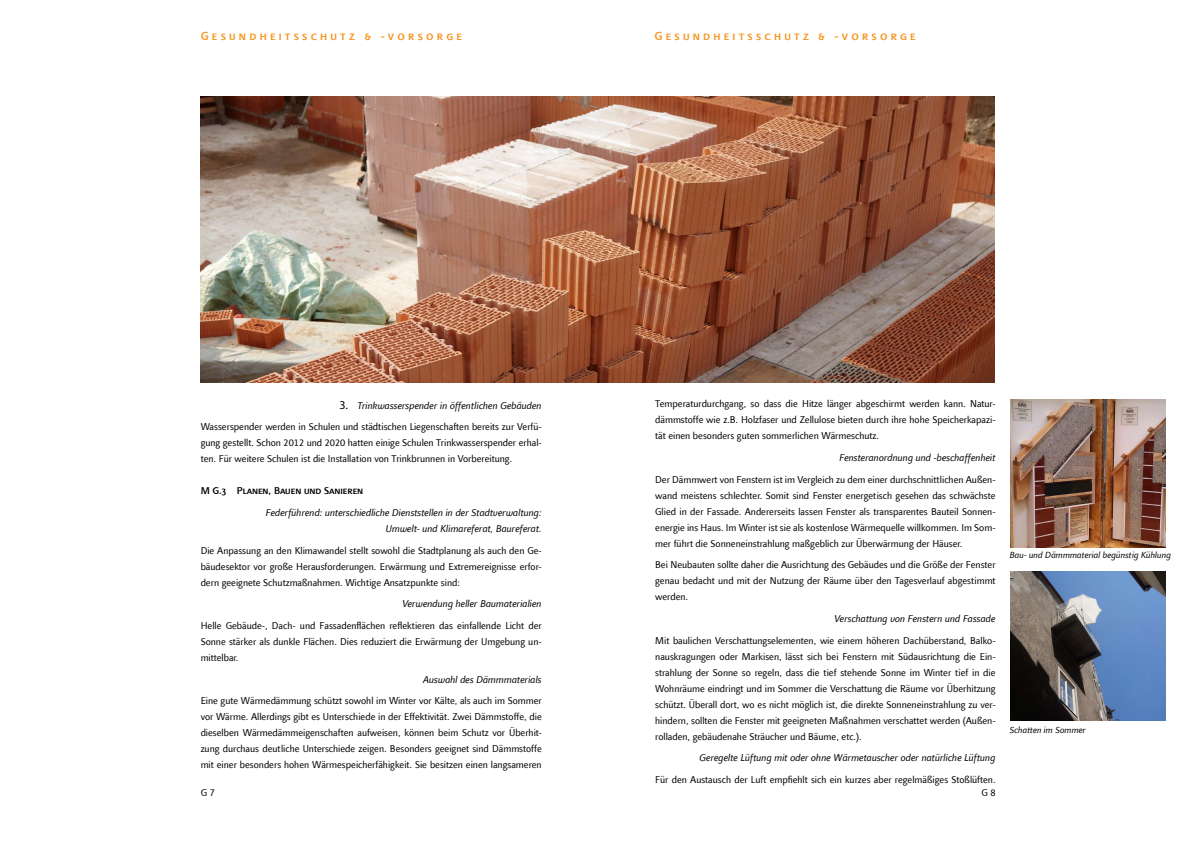
<style>
.page{position:relative;width:1197px;height:848px;background:#fff}
.page>*{position:absolute;margin:0;border:0;box-sizing:border-box;transform-origin:0 0}
.t1{font:500 12px "Finnegan LT Com";letter-spacing:.27em;color:#f7941e}
.t2{font:10px/16px "Finnegan LT Com";color:#000;text-align:justify}
.t3{font:italic 10px "Finnegan LT Com";color:#000}
.t4{font:500 10px "Finnegan LT Com";color:#000}
.t5{font:italic 9px "Finnegan LT Com";color:#000}
.s1{font-family:"Myriad Pro";font-style:normal;font-size:12px}
</style>
<div class="page">
<img style="left:201px;top:96px;width:793px;height:286px">
<img style="left:1010px;top:400px;width:155px;height:147px">
<img style="left:1010px;top:572px;width:155px;height:148px">
<p class="t1" style="left:201px;top:29px;width:263px">Gesundheitsschutz &amp; -vorsorge</p>
<p class="t1" style="left:654px;top:29px;width:263px">Gesundheitsschutz &amp; -vorsorge</p>
<p class="t3" style="left:339px;top:399px;width:204px"><span class="s1">3.</span> Trinkwasserspender in öffentlichen Gebäuden</p>
<p class="t2" style="left:201px;top:419px;width:342px">Wasserspender werden in Schulen und städtischen Liegenschaften bereits zur Verfü&shy;gung gestellt. Schon 2012 und 2020 hatten einige Schulen Trinkwasserspender erhal&shy;ten. Für weitere Schulen ist die Installation von Trinkbrunnen in Vorbereitung.</p>
<p class="t4" style="left:201px;top:485px;width:164px">M G.3 Planen, Bauen und Sanieren</p>
<p class="t3" style="left:266px;top:506px;width:277px">Federführend: unterschiedliche Dienststellen in der Stadtverwaltung:</p>
<p class="t3" style="left:386px;top:522px;width:157px">Umwelt- und Klimareferat, Baureferat.</p>
<p class="t2" style="left:201px;top:542px;width:342px">Die Anpassung an den Klimawandel stellt sowohl die Stadtplanung als auch den Ge&shy;bäudesektor vor große Herausforderungen. Erwärmung und Extremereignisse erfor&shy;dern geeignete Schutzmaßnahmen. Wichtige Ansatzpunkte sind:</p>
<p class="t3" style="left:402px;top:598px;width:141px">Verwendung heller Baumaterialien</p>
<p class="t2" style="left:201px;top:617px;width:342px">Helle Gebäude-, Dach- und Fassadenflächen reflektieren das einfallende Licht der Sonne stärker als dunkle Flächen. Dies reduziert die Erwärmung der Umgebung un&shy;mittelbar.</p>
<p class="t3" style="left:423px;top:673px;width:120px">Auswahl des Dämmmaterials</p>
<p class="t2" style="left:201px;top:693px;width:342px">Eine gute Wärmedämmung schützt sowohl im Winter vor Kälte, als auch im Sommer vor Wärme. Allerdings gibt es Unterschiede in der Effektivität. Zwei Dämmstoffe, die dieselben Wärmedämmeigenschaften aufweisen, können beim Schutz vor Überhit&shy;zung durchaus deutliche Unterschiede zeigen. Besonders geeignet sind Dämmstoffe mit einer besonders hohen Wärmespeicherfähigkeit. Sie besitzen einen langsameren</p>
<p class="t2" style="left:655px;top:396px;width:342px">Temperaturdurchgang, so dass die Hitze länger abgeschirmt werden kann. Natur&shy;dämmstoffe wie z.B. Holzfaser und Zellulose bieten durch ihre hohe Speicherkapazi&shy;tät einen besonders guten sommerlichen Wärmeschutz.</p>
<p class="t3" style="left:839px;top:451px;width:158px">Fensteranordnung und -beschaffenheit</p>
<p class="t2" style="left:655px;top:471px;width:342px">Der Dämmwert von Fenstern ist im Vergleich zu dem einer durchschnittlichen Außen&shy;wand meistens schlechter. Somit sind Fenster energetisch gesehen das schwächste Glied in der Fassade. Andererseits lassen Fenster als transparentes Bauteil Sonnen&shy;energie ins Haus. Im Winter ist sie als kostenlose Wärmequelle willkommen. Im Som&shy;mer führt die Sonneneinstrahlung maßgeblich zur Überwärmung der Häuser.</p>
<p class="t2" style="left:655px;top:557px;width:342px">Bei Neubauten sollte daher die Ausrichtung des Gebäudes und die Größe der Fenster genau bedacht und mit der Nutzung der Räume über den Tagesverlauf abgestimmt werden.</p>
<p class="t3" style="left:834px;top:612px;width:162px">Verschattung von Fenstern und Fassade</p>
<p class="t2" style="left:655px;top:632px;width:342px">Mit baulichen Verschattungselementen, wie einem höheren Dachüberstand, Balko&shy;nauskragungen oder Markisen, lässt sich bei Fenstern mit Südausrichtung die Ein&shy;strahlung der Sonne so regeln, dass die tief stehende Sonne im Winter tief in die Wohnräume eindringt und im Sommer die Verschattung die Räume vor Überhitzung schützt. Überall dort, wo es nicht möglich ist, die direkte Sonneneinstrahlung zu ver&shy;hindern, sollten die Fenster mit geeigneten Maßnahmen verschattet werden (Außen&shy;rolladen, gebäudenahe Sträucher und Bäume, etc.).</p>
<p class="t3" style="left:699px;top:752px;width:297px">Geregelte Lüftung mit oder ohne Wärmetauscher oder natürliche Lüftung</p>
<p class="t2" style="left:655px;top:771px;width:342px">Für den Austausch der Luft empfiehlt sich ein kurzes aber regelmäßiges Stoßlüften.</p>
<p class="t2" style="left:201px;top:784px;width:16px">G 7</p>
<p class="t2" style="left:981px;top:784px;width:16px">G 8</p>
<p class="t5" style="left:1009px;top:550px;width:163px">Bau- und Dämmmaterial begünstig Kühlung</p>
<p class="t5" style="left:1009px;top:724px;width:78px">Schatten im Sommer</p>
</div>
